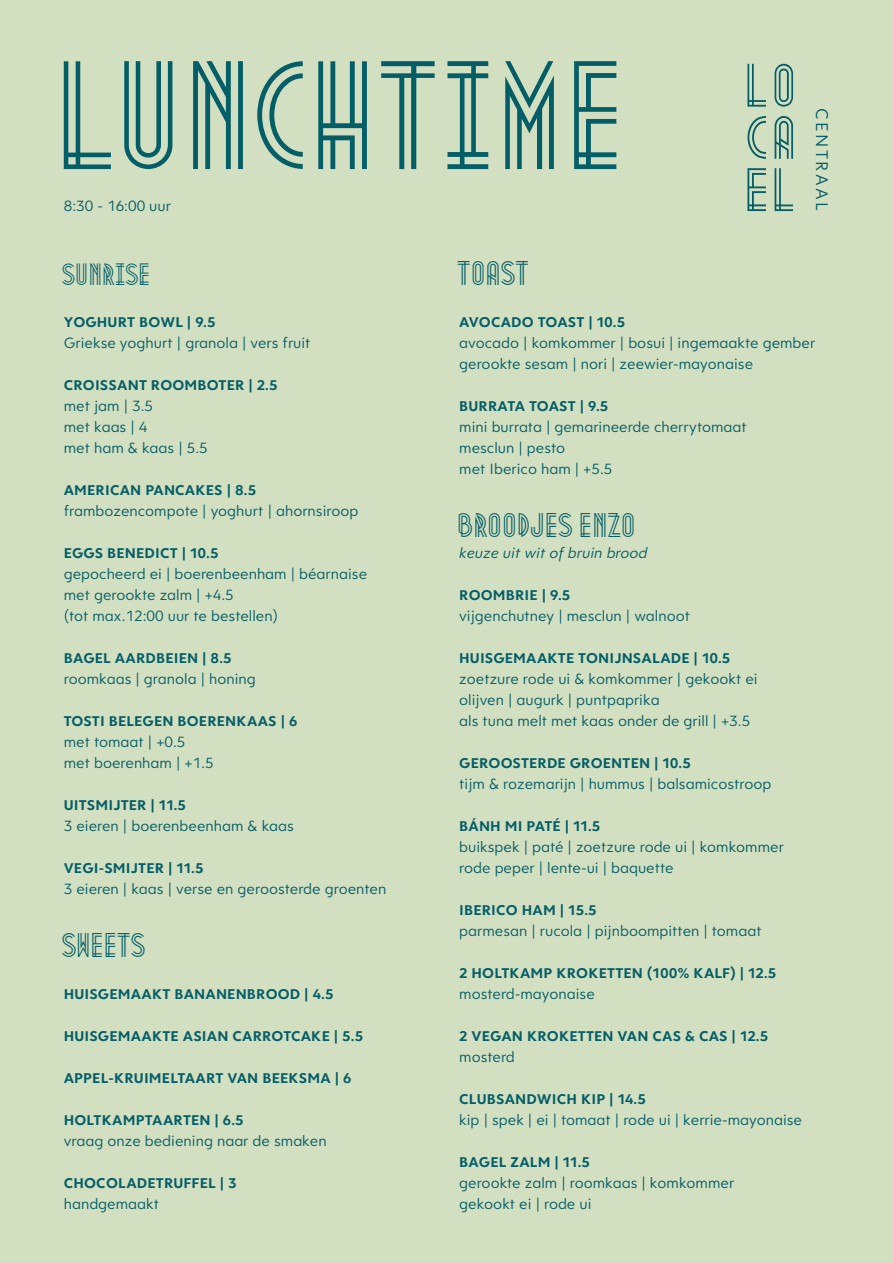
<style>
.page{position:relative;width:893px;height:1263px;background:#d3dfc1}
.page>*{position:absolute;margin:0;border:0;box-sizing:border-box;transform-origin:0 0}
.t1{font:135px "Metropolis 1920";letter-spacing:.01em;color:#045e67}
.t2{font:30px "Metropolis 1920";color:#045e67}
.t3{font:27px "Metropolis 1920";color:#045e67}
.t4{font:18px "Clarika Pro Geo";letter-spacing:.13em;color:#045e67}
.t5{font:15.75px/21px "Clarika Pro Geo";color:#045e67}
.t6{font:italic 15.75px "Clarika Pro Geo";color:#045e67}
.t7{font:700 15px "Clarika Pro Geo";letter-spacing:.01em;color:#045e67}
</style>
<div class="page">
<svg style="left:775px;top:64px;width:18px;height:43px"></svg>
<svg style="left:775px;top:116px;width:18px;height:43px"></svg>
<svg style="left:775px;top:168px;width:18px;height:43px"></svg>
<svg style="left:747px;top:64px;width:19px;height:43px"></svg>
<svg style="left:747px;top:116px;width:19px;height:43px"></svg>
<svg style="left:747px;top:168px;width:19px;height:43px"></svg>
<h1 class="t1" style="left:64px;top:4px;width:572px">LUNCHTIME</h1>
<p class="t5" style="left:64px;top:195px;width:109px">8:30 - 16:00 uur</p>
<p class="t4" style="left:833px;top:108px;width:104px;rotate:90deg">CENTRAAL</p>
<h3 class="t3" style="left:64px;top:252px;width:90px">SUNRISE</h3>
<p class="t7" style="left:64px;top:312px;width:153px">YOGHURT BOWL | 9.5</p>
<p class="t5" style="left:64px;top:332px;width:248px">Griekse yoghurt | granola | vers fruit</p>
<p class="t7" style="left:64px;top:375px;width:215px">CROISSANT ROOMBOTER | 2.5</p>
<p class="t5" style="left:64px;top:395px;width:146px">met jam | 3.5<br>met kaas | 4<br>met ham &amp; kaas | 5.5</p>
<p class="t7" style="left:64px;top:480px;width:194px">AMERICAN PANCAKES | 8.5</p>
<p class="t5" style="left:64px;top:500px;width:296px">frambozencompote | yoghurt | ahornsiroop</p>
<p class="t7" style="left:64px;top:543px;width:156px">EGGS BENEDICT | 10.5</p>
<p class="t5" style="left:64px;top:563px;width:305px">gepocheerd ei | boerenbeenham | béarnaise met gerookte zalm | +4.5<br>(tot max.12:00 uur te bestellen)</p>
<p class="t7" style="left:64px;top:648px;width:169px">BAGEL AARDBEIEN | 8.5</p>
<p class="t5" style="left:64px;top:668px;width:194px">roomkaas | granola | honing</p>
<p class="t7" style="left:64px;top:711px;width:235px">TOSTI BELEGEN BOERENKAAS | 6</p>
<p class="t5" style="left:64px;top:731px;width:151px">met tomaat | +0.5 met boerenham | +1.5</p>
<p class="t7" style="left:64px;top:795px;width:124px">UITSMIJTER | 11.5</p>
<p class="t5" style="left:64px;top:815px;width:232px">3 eieren | boerenbeenham &amp; kaas</p>
<p class="t7" style="left:64px;top:858px;width:141px">VEGI-SMIJTER | 11.5</p>
<p class="t5" style="left:64px;top:878px;width:324px">3 eieren | kaas | verse en geroosterde groenten</p>
<h2 class="t2" style="left:64px;top:920px;width:85px">SWEETS</h2>
<p class="t7" style="left:64px;top:984px;width:271px">HUISGEMAAKT BANANENBROOD | 4.5</p>
<p class="t7" style="left:64px;top:1026px;width:301px">HUISGEMAAKTE ASIAN CARROTCAKE | 5.5</p>
<p class="t7" style="left:64px;top:1068px;width:289px">APPEL-KRUIMELTAART VAN BEEKSMA | 6</p>
<p class="t7" style="left:64px;top:1110px;width:181px">HOLTKAMPTAARTEN | 6.5</p>
<p class="t5" style="left:64px;top:1130px;width:264px">vraag onze bediening naar de smaken</p>
<p class="t7" style="left:64px;top:1173px;width:174px">CHOCOLADETRUFFEL | 3</p>
<p class="t5" style="left:64px;top:1193px;width:97px">handgemaakt</p>
<h2 class="t2" style="left:459px;top:248px;width:73px">TOAST</h2>
<p class="t7" style="left:459px;top:312px;width:167px">AVOCADO TOAST | 10.5</p>
<p class="t5" style="left:459px;top:332px;width:358px">avocado | komkommer | bosui | ingemaakte gember gerookte sesam | nori | zeewier-mayonaise</p>
<p class="t7" style="left:459px;top:396px;width:151px">BURRATA TOAST | 9.5</p>
<p class="t5" style="left:459px;top:416px;width:289px">mini burrata | gemarineerde cherrytomaat mesclun | pesto<br>met Iberico ham | +5.5</p>
<h2 class="t2" style="left:459px;top:500px;width:180px">BROODJES ENZO</h2>
<p class="t6" style="left:459px;top:543px;width:190px">keuze uit wit of bruin brood</p>
<p class="t7" style="left:459px;top:585px;width:113px">ROOMBRIE | 9.5</p>
<p class="t5" style="left:459px;top:605px;width:232px">vijgenchutney | mesclun | walnoot</p>
<p class="t7" style="left:459px;top:648px;width:273px">HUISGEMAAKTE TONIJNSALADE | 10.5</p>
<p class="t5" style="left:459px;top:668px;width:300px">zoetzure rode ui &amp; komkommer | gekookt ei olijven | augurk | puntpaprika<br>als tuna melt met kaas onder de grill | +3.5</p>
<p class="t7" style="left:459px;top:753px;width:233px">GEROOSTERDE GROENTEN | 10.5</p>
<p class="t5" style="left:459px;top:773px;width:314px">tijm &amp; rozemarijn | hummus | balsamicostroop</p>
<p class="t7" style="left:459px;top:816px;width:143px">BÁNH MI PATÉ | 11.5</p>
<p class="t5" style="left:459px;top:836px;width:326px">buikspek | paté | zoetzure rode ui | komkommer rode peper | lente-ui | baquette</p>
<p class="t7" style="left:459px;top:900px;width:139px">IBERICO HAM | 15.5</p>
<p class="t5" style="left:459px;top:920px;width:304px">parmesan | rucola | pijnboompitten | tomaat</p>
<p class="t7" style="left:459px;top:963px;width:319px">2 HOLTKAMP KROKETTEN (100% KALF) | 12.5</p>
<p class="t5" style="left:459px;top:983px;width:137px">mosterd-mayonaise</p>
<p class="t7" style="left:459px;top:1026px;width:310px">2 VEGAN KROKETTEN VAN CAS &amp; CAS | 12.5</p>
<p class="t5" style="left:459px;top:1046px;width:57px">mosterd</p>
<p class="t7" style="left:459px;top:1089px;width:188px">CLUBSANDWICH KIP | 14.5</p>
<p class="t5" style="left:459px;top:1109px;width:344px">kip | spek | ei | tomaat | rode ui | kerrie-mayonaise</p>
<p class="t7" style="left:459px;top:1152px;width:132px">BAGEL ZALM | 11.5</p>
<p class="t5" style="left:459px;top:1172px;width:276px">gerookte zalm | roomkaas | komkommer gekookt ei | rode ui</p>
</div>
